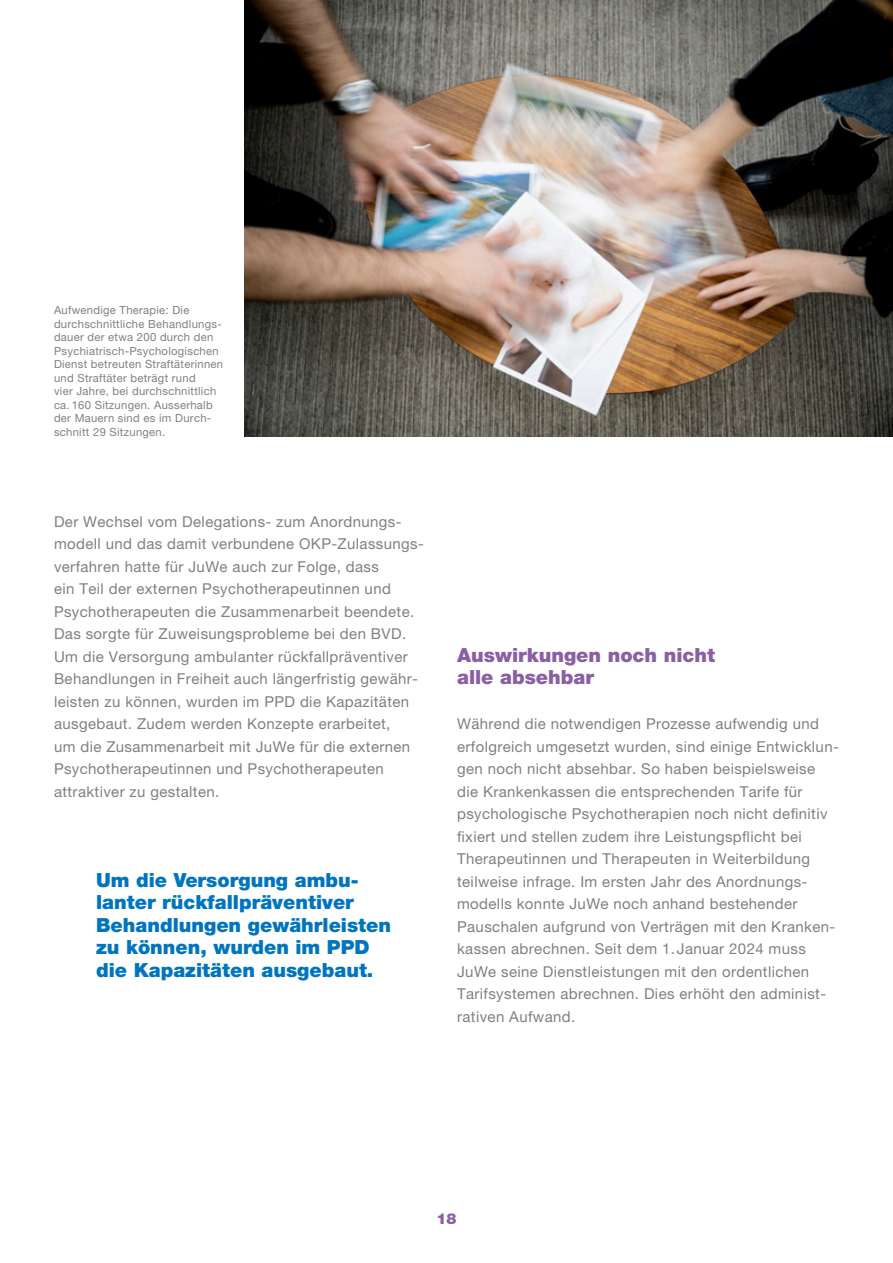
<style>
.page{position:relative;width:893px;height:1263px;background:#fff}
.page>*{position:absolute;margin:0;border:0;box-sizing:border-box;transform-origin:0 0}
.Zitat{font:900 19.5px/22.5px "Helvetica Neue LT Pro";color:#0075bf}
.Lead{font:900 19.5px/22.5px "Helvetica Neue LT Pro";color:#8a5fa4}
.Lauftext{font:15px/22.5px "Helvetica Neue LT Pro";letter-spacing:.025em;color:#808080}
.t1{font:900 15px "Helvetica Neue LT Pro";color:#8a5fa4}
.Bildlegende{font:11.25px/13.5px "Helvetica Neue LT Pro";letter-spacing:.025em;color:#808080}
</style>
<div class="page">
<img style="left:245px;top:0;width:648px;height:437px">
<p class="Bildlegende" style="left:54px;top:303px;width:171px">Aufwendige Therapie: Die durchschnittliche Behandlungs&shy;dauer der etwa 200 durch den<br>Psychiatrisch-Psychologischen<br>Dienst betreuten Straftäterinnen und Straftäter beträgt rund<br>vier Jahre, bei durchschnittlich ca. 160 Sitzungen. Ausserhalb der Mauern sind es im Durch&shy;schnitt 29 Sitzungen.</p>
<p class="Lauftext" style="left:54px;top:510px;width:371px">Der Wechsel vom Delegations- zum Anordnungs&shy;modell und das damit verbundene OKP-Zulassungs&shy;verfahren hatte für JuWe auch zur Folge, dass<br>ein Teil der externen Psychotherapeutinnen und Psychotherapeuten die Zusammenarbeit beendete.<br>Das sorgte für Zuweisungsprobleme bei den BVD.<br>Um die Versorgung ambulanter rückfallpräventiver Behandlungen in Freiheit auch längerfristig gewähr&shy;leisten zu können, wurden im PPD die Kapazitäten ausgebaut. Zudem werden Konzepte erarbeitet,<br>um die Zusammenarbeit mit JuWe für die externen Psychotherapeutinnen und Psychotherapeuten attraktiver zu gestalten.</p>
<p class="Zitat" style="left:96px;top:868px;width:297px">Um die Versorgung ambu&shy;lanter rückfallpräventiver<br>Behandlungen gewährleisten zu können, wurden im PPD die Kapazitäten ausgebaut.</p>
<p class="Lead" style="left:457px;top:643px;width:259px">Auswirkungen noch nicht alle absehbar</p>
<p class="Lauftext" style="left:457px;top:712px;width:383px">Während die notwendigen Prozesse aufwendig und erfolgreich umgesetzt wurden, sind einige Entwicklun&shy;gen noch nicht absehbar. So haben beispielsweise die Krankenkassen die entsprechenden Tarife für psychologische Psychotherapien noch nicht definitiv fixiert und stellen zudem ihre Leistungspflicht bei Therapeutinnen und Therapeuten in Weiterbildung teilweise infrage. Im ersten Jahr des Anordnungs&shy;modells konnte JuWe noch anhand bestehender Pauschalen aufgrund von Verträgen mit den Kranken&shy;kassen abrechnen. Seit dem 1. Januar 2024 muss JuWe seine Dienstleistungen mit den ordentlichen Tarifsystemen abrechnen. Dies erhöht den administ&shy;rativen Aufwand.</p>
<p class="t1" style="left:436px;top:1210px;width:22px">18</p>
</div>
